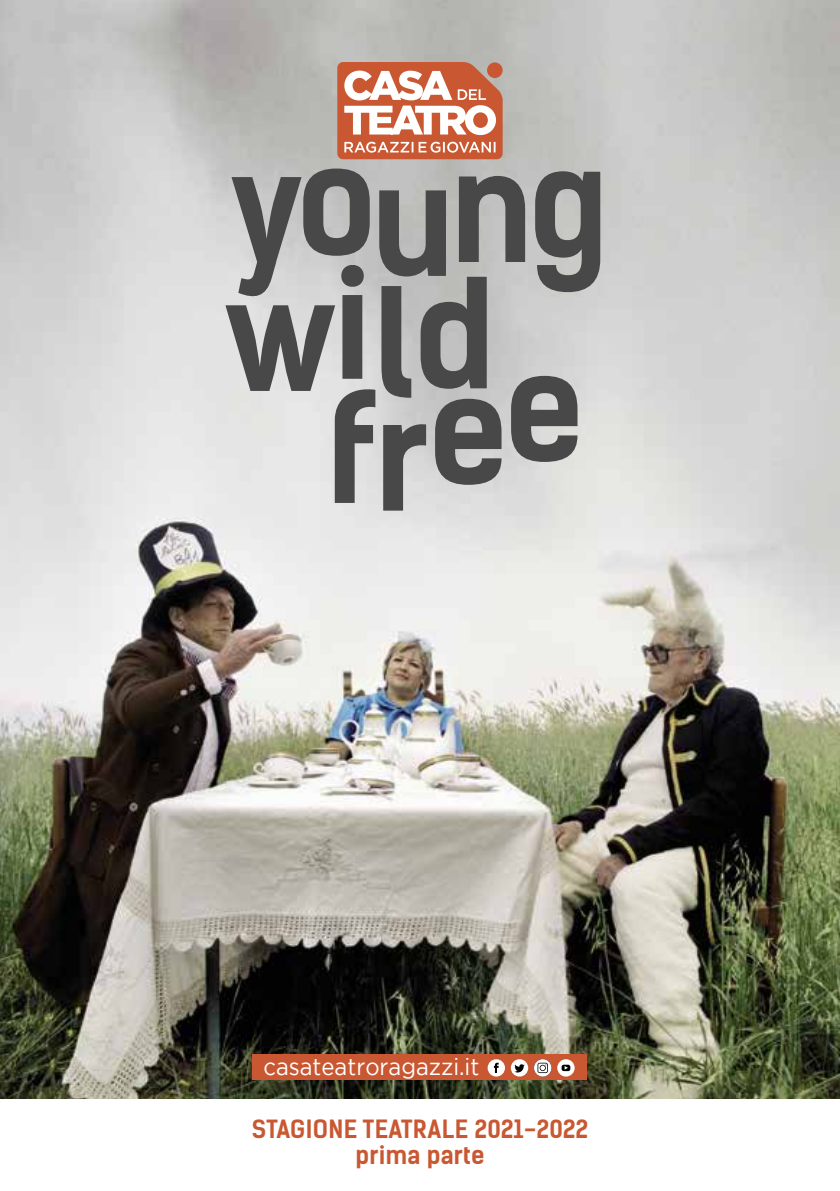
<style>
.page{position:relative;width:840px;height:1191px;background:#fff}
.page>*{position:absolute;margin:0;border:0;box-sizing:border-box;transform-origin:0 0}
.t1{font:700 144.8px/127.6px "Kelson Sans";letter-spacing:-.035em;color:#484848}
.t2{font:700 24px/26px "Kelson Sans";color:#c95832;text-align:center}
.t3{font:23.8px "Gotham";color:#fff;scale:.93 1}
</style>
<div class="page">
<img style="left:0;top:0;width:839px;height:1098px">
<svg style="left:337px;top:62px;width:165px;height:97px"></svg>
<div style="left:252px;top:1054px;width:335px;height:26px;background:#c95832"></div>
<div style="left:487px;top:1059px;width:17px;height:17px;background:#fff;border-radius:50%"></div>
<svg style="left:493px;top:1062px;width:5px;height:11px"></svg>
<svg style="left:510px;top:1059px;width:18px;height:17px"></svg>
<svg style="left:514px;top:1064px;width:10px;height:8px"></svg>
<svg style="left:533px;top:1059px;width:18px;height:17px"></svg>
<svg style="left:537px;top:1062px;width:10px;height:11px"></svg>
<svg style="left:557px;top:1059px;width:17px;height:17px"></svg>
<svg style="left:561px;top:1064px;width:9px;height:7px"></svg>
<h1 class="t1" style="left:224px;top:145px;width:384px">young wild</h1>
<h1 class="t1" style="left:326px;top:377px;width:260px">free</h1>
<p class="t3" style="left:263px;top:1053px;width:233px">casateatroragazzi.it</p>
<p class="t2" style="left:251px;top:1116px;width:338px">STAGIONE TEATRALE 2021-2022 prima parte</p>
</div>
